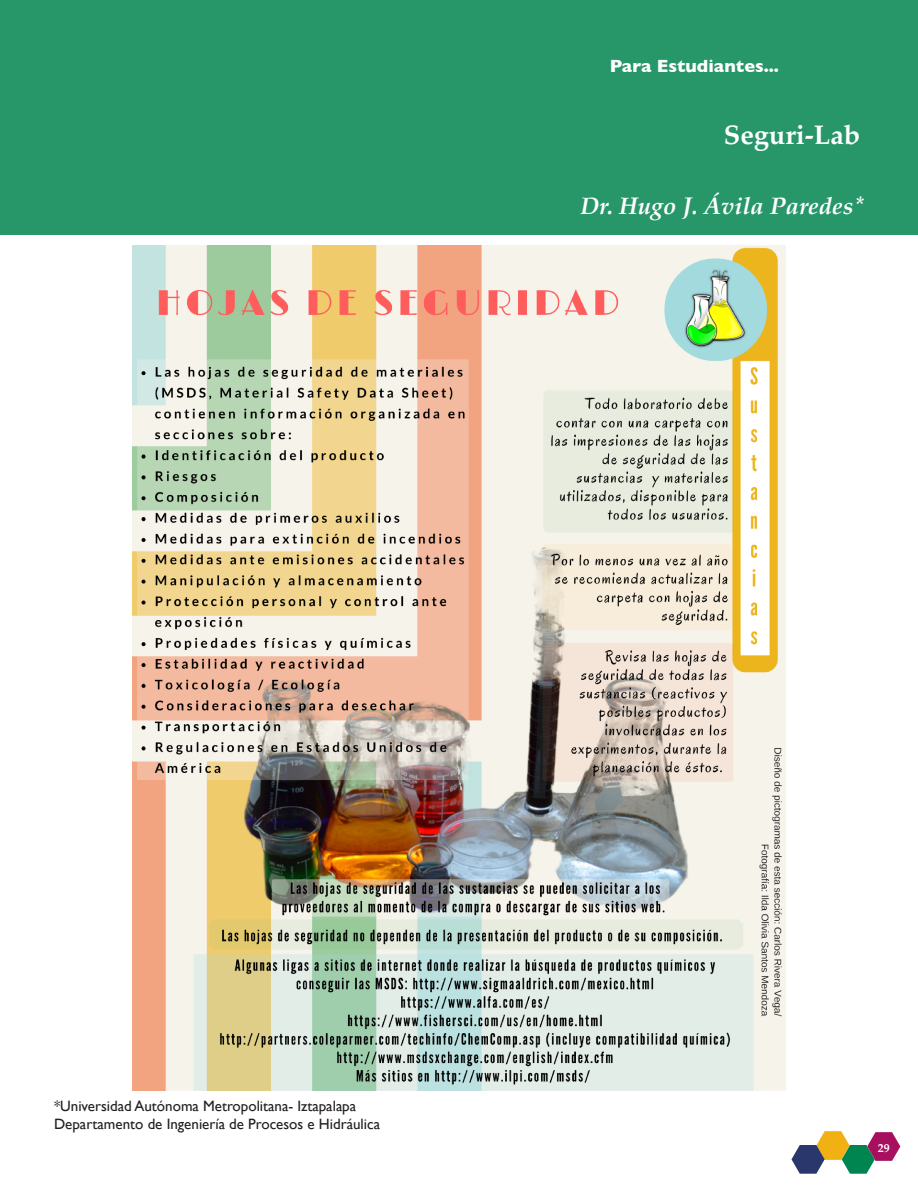
<style>
.page{position:relative;width:918px;height:1188px;background:#fff}
.page>*{position:absolute;margin:0;border:0;box-sizing:border-box;transform-origin:0 0}
.Titulo_de_notas{font:700 27px "Palatino";color:#fff}
.Autor{font:italic 700 24px "Palatino";color:#fff}
.Secciones{font:700 18px "Gill Sans";color:#fff}
.Afiliacion_lugar{font:15px "Gill Sans";color:#231f20}
.t1{font:700 12px "Palatino";color:#fff}
</style>
<div class="page">
<svg style="left:792px;top:1131px;width:108px;height:43px"></svg>
<div style="left:0;top:0;width:918px;height:235px;background:#27976a"></div>
<img style="left:133px;top:246px;width:652px;height:844px">
<p class="Secciones" style="left:610px;top:52px;width:171px">Para Estudiantes...</p>
<p class="Titulo_de_notas" style="left:724px;top:112px;width:138px">Seguri-Lab</p>
<p class="Autor" style="left:580px;top:186px;width:285px">Dr. Hugo J. Ávila Paredes*</p>
<p class="Afiliacion_lugar" style="left:54px;top:1098px;width:304px">*Universidad Autónoma Metropolitana- Iztapalapa</p>
<p class="Afiliacion_lugar" style="left:54px;top:1116px;width:328px">Departamento de Ingeniería de Procesos e Hidráulica</p>
<p class="t1" style="left:878px;top:1137px;width:13px">29</p>
</div>
